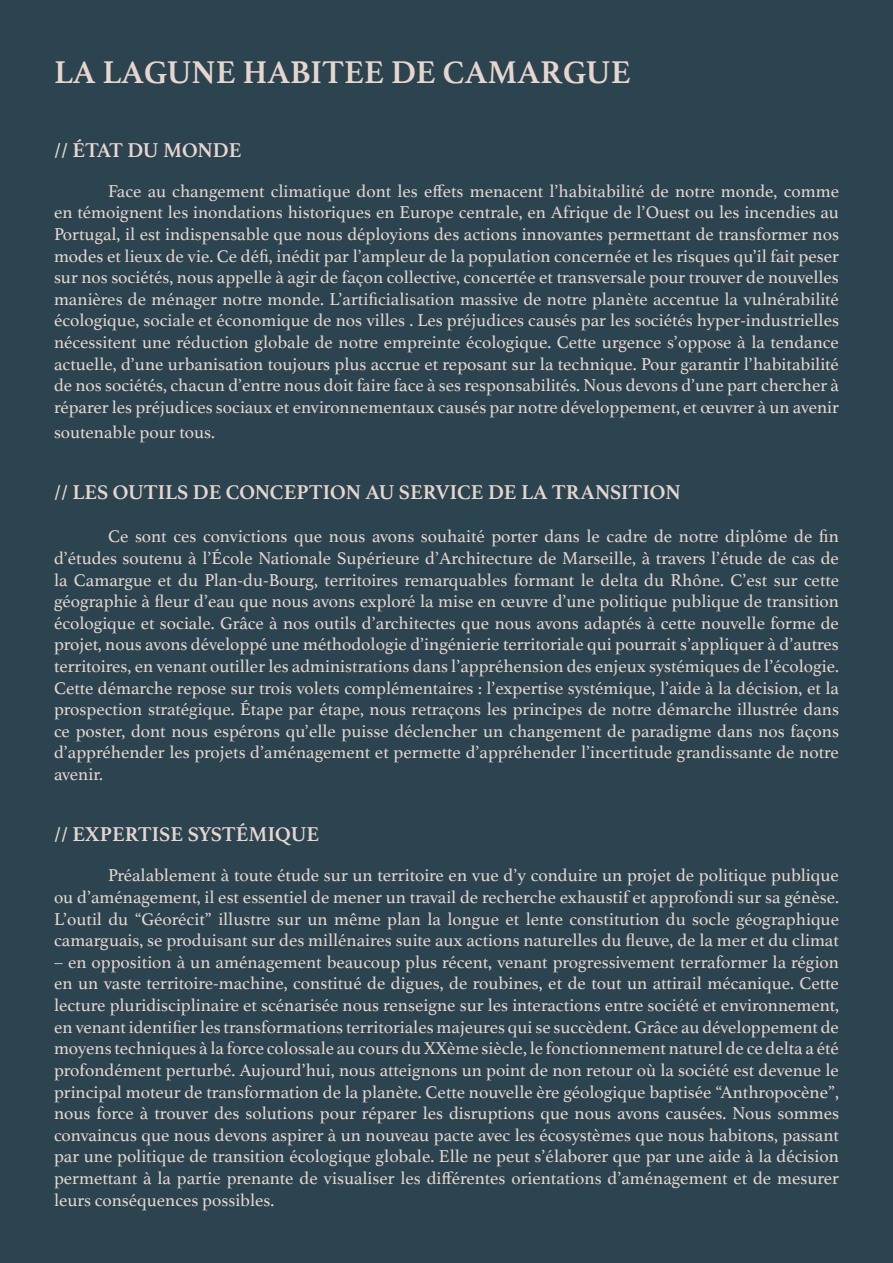
<style>
.page{position:relative;width:893px;height:1263px;background:#2b444f}
.page>*{position:absolute;margin:0;border:0;box-sizing:border-box;transform-origin:0 0}
.t1{font:700 33px "Athelas";color:#e6d6ce}
.t2{font:700 21px "Athelas";color:#e6d6ce}
.t3{font:18px/21.6px "Athelas";color:#e6d6ce;text-align:justify}
</style>
<div class="page">
<p class="t1" style="left:54px;top:45px;width:578px">LA LAGUNE HABITEE DE CAMARGUE</p>
<p class="t2" style="left:54px;top:133px;width:189px">// ÉTAT DU MONDE</p>
<p class="t3" style="left:54px;top:180px;width:786px;text-indent:54px">Face au changement climatique dont les effets menacent l’habitabilité de notre monde, comme en témoignent les inondations historiques en Europe centrale, en Afrique de l’Ouest ou les incendies au Portugal, il est indispensable que nous déployions des actions innovantes permettant de transformer nos modes et lieux de vie. Ce défi, inédit par l’ampleur de la population concernée et les risques qu’il fait peser sur nos sociétés, nous appelle à agir de façon collective, concertée et transversale pour trouver de nouvelles manières de ménager notre monde. L’artificialisation massive de notre planète accentue la vulnérabilité écologique, sociale et économique de nos villes . Les préjudices causés par les sociétés hyper-industrielles nécessitent une réduction globale de notre empreinte écologique. Cette urgence s’oppose à la tendance actuelle, d’une urbanisation toujours plus accrue et reposant sur la technique. Pour garantir l’habitabilité de nos sociétés, chacun d’entre nous doit faire face à ses responsabilités. Nous devons d’une part chercher à réparer les préjudices sociaux et environnementaux causés par notre développement, et œuvrer à un avenir</p>
<p class="t3" style="left:54px;top:421px;width:163px">soutenable pour tous.</p>
<p class="t2" style="left:54px;top:475px;width:628px">// LES OUTILS DE CONCEPTION AU SERVICE DE LA TRANSITION</p>
<p class="t3" style="left:54px;top:525px;width:787px;text-indent:54px">Ce sont ces convictions que nous avons souhaité porter dans le cadre de notre diplôme de fin d’études soutenu à l’École Nationale Supérieure d’Architecture de Marseille, à travers l’étude de cas de la Camargue et du Plan-du-Bourg, territoires remarquables formant le delta du Rhône. C’est sur cette géographie à fleur d’eau que nous avons exploré la mise en œuvre d’une politique publique de transition écologique et sociale. Grâce à nos outils d’architectes que nous avons adaptés à cette nouvelle forme de projet, nous avons développé une méthodologie d’ingénierie territoriale qui pourrait s’appliquer à d’autres territoires, en venant outiller les administrations dans l’appréhension des enjeux systémiques de l’écologie.<br>Cette démarche repose sur trois volets complémentaires : l’expertise systémique, l’aide à la décision, et la prospection stratégique. Étape par étape, nous retraçons les principes de notre démarche illustrée dans ce poster, dont nous espérons qu’elle puisse déclencher un changement de paradigme dans nos façons d’appréhender les projets d’aménagement et permette d’appréhender l’incertitude grandissante de notre avenir.</p>
<p class="t2" style="left:54px;top:817px;width:267px">// EXPERTISE SYSTÉMIQUE</p>
<p class="t3" style="left:54px;top:864px;width:786px;text-indent:54px">Préalablement à toute étude sur un territoire en vue d’y conduire un projet de politique publique ou d’aménagement, il est essentiel de mener un travail de recherche exhaustif et approfondi sur sa génèse.<br>L’outil du “Géorécit” illustre sur un même plan la longue et lente constitution du socle géographique camarguais, se produisant sur des millénaires suite aux actions naturelles du fleuve, de la mer et du climat</p>
<p class="t3" style="left:54px;top:951px;width:787px">– en opposition à un aménagement beaucoup plus récent, venant progressivement terraformer la région en un vaste territoire-machine, constitué de digues, de roubines, et de tout un attirail mécanique. Cette lecture pluridisciplinaire et scénarisée nous renseigne sur les interactions entre société et environnement, en venant identifier les transformations territoriales majeures qui se succèdent. Grâce au développement de moyens techniques à la force colossale au cours du XXème siècle, le fonctionnement naturel de ce delta a été profondément perturbé. Aujourd’hui, nous atteignons un point de non retour où la société est devenue le principal moteur de transformation de la planète. Cette nouvelle ère géologique baptisée “Anthropocène”, nous force à trouver des solutions pour réparer les disruptions que nous avons causées. Nous sommes convaincus que nous devons aspirer à un nouveau pacte avec les écosystèmes que nous habitons, passant par une politique de transition écologique globale. Elle ne peut s’élaborer que par une aide à la décision permettant à la partie prenante de visualiser les différentes orientations d’aménagement et de mesurer leurs conséquences possibles.</p>
</div>
